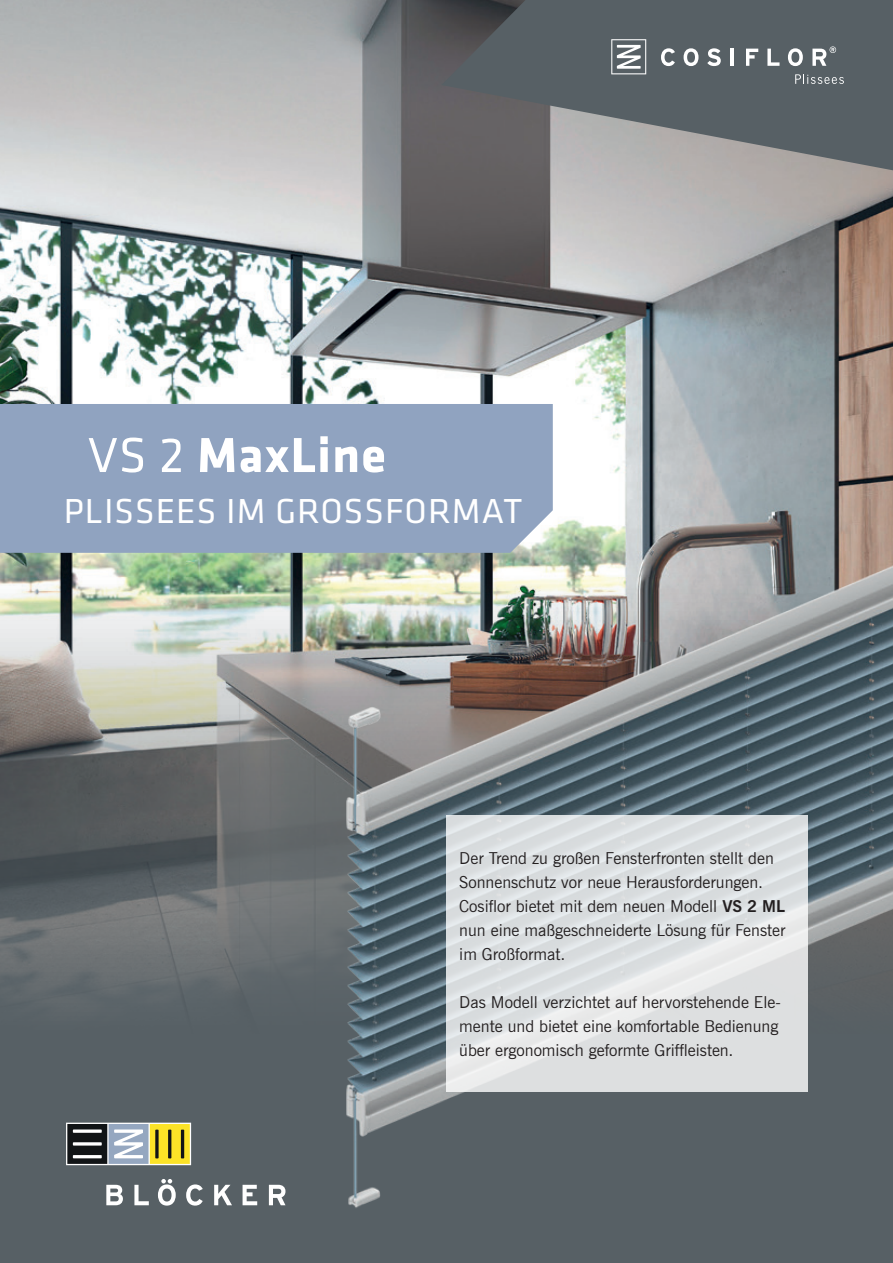
<style>
.page{position:relative;width:893px;height:1263px;background:#576065}
.page>*{position:absolute;margin:0;border:0;box-sizing:border-box;transform-origin:0 0}
.t1{font:700 51px "Klavika Basic";letter-spacing:.02em;color:#fff}
.t2{font:36px "Klavika Basic";letter-spacing:.03em;color:#fff}
.t3{font:16.5px/24px "News Gothic BT";color:#231f20}
.s1{font-weight:400}
.s2{font-weight:700}
</style>
<div class="page">
<img style="left:0;top:0;width:893px;height:1003px">
<img style="left:330px;top:427px;width:563px;height:781px">
<div style="left:0;top:404px;width:553px;height:149px;background:#90a3c0"></div>
<svg style="left:441px;top:0;width:452px;height:170px"></svg>
<svg style="left:795px;top:74px;width:49px;height:10px"></svg>
<svg style="left:661px;top:48px;width:14px;height:18px"></svg>
<svg style="left:684px;top:48px;width:14px;height:18px"></svg>
<svg style="left:707px;top:48px;width:14px;height:18px"></svg>
<hr style="left:731px;top:49px;width:3px;height:17px;background:#fff">
<svg style="left:746px;top:49px;width:12px;height:17px"></svg>
<svg style="left:767px;top:49px;width:12px;height:17px"></svg>
<svg style="left:788px;top:48px;width:15px;height:18px"></svg>
<svg style="left:812px;top:46px;width:24px;height:20px"></svg>
<svg style="left:611px;top:39px;width:35px;height:35px"></svg>
<svg style="left:446px;top:815px;width:362px;height:276px;background:#dee1e3"></svg>
<svg style="left:66px;top:1123px;width:125px;height:42px;background:#9e9c74"></svg>
<svg style="left:106px;top:1185px;width:17px;height:20px"></svg>
<svg style="left:134px;top:1185px;width:15px;height:20px"></svg>
<svg style="left:158px;top:1179px;width:18px;height:26px"></svg>
<svg style="left:186px;top:1184px;width:17px;height:21px"></svg>
<svg style="left:214px;top:1185px;width:18px;height:20px"></svg>
<svg style="left:243px;top:1185px;width:14px;height:20px"></svg>
<svg style="left:269px;top:1185px;width:16px;height:20px"></svg>
<h1 class="t1" style="left:88px;top:418px;width:300px"><span class="s1">VS 2</span> MaxLine</h1>
<h2 class="t2" style="left:64px;top:488px;width:460px">PLISSEES IM GROSSFORMAT</h2>
<p class="t3" style="left:459px;top:846px;width:328px">Der Trend zu großen Fensterfronten stellt den Sonnenschutz vor neue Herausforderungen.<br>Cosiflor bietet mit dem neuen Modell <span class="s2">VS 2 ML </span>nun eine maßgeschneiderte Lösung für Fenster im Großformat.</p>
<p class="t3" style="left:459px;top:990px;width:323px">Das Modell verzichtet auf hervorstehende Ele&shy;mente und bietet eine komfortable Bedienung über ergonomisch geformte Griffleisten.</p>
</div>
